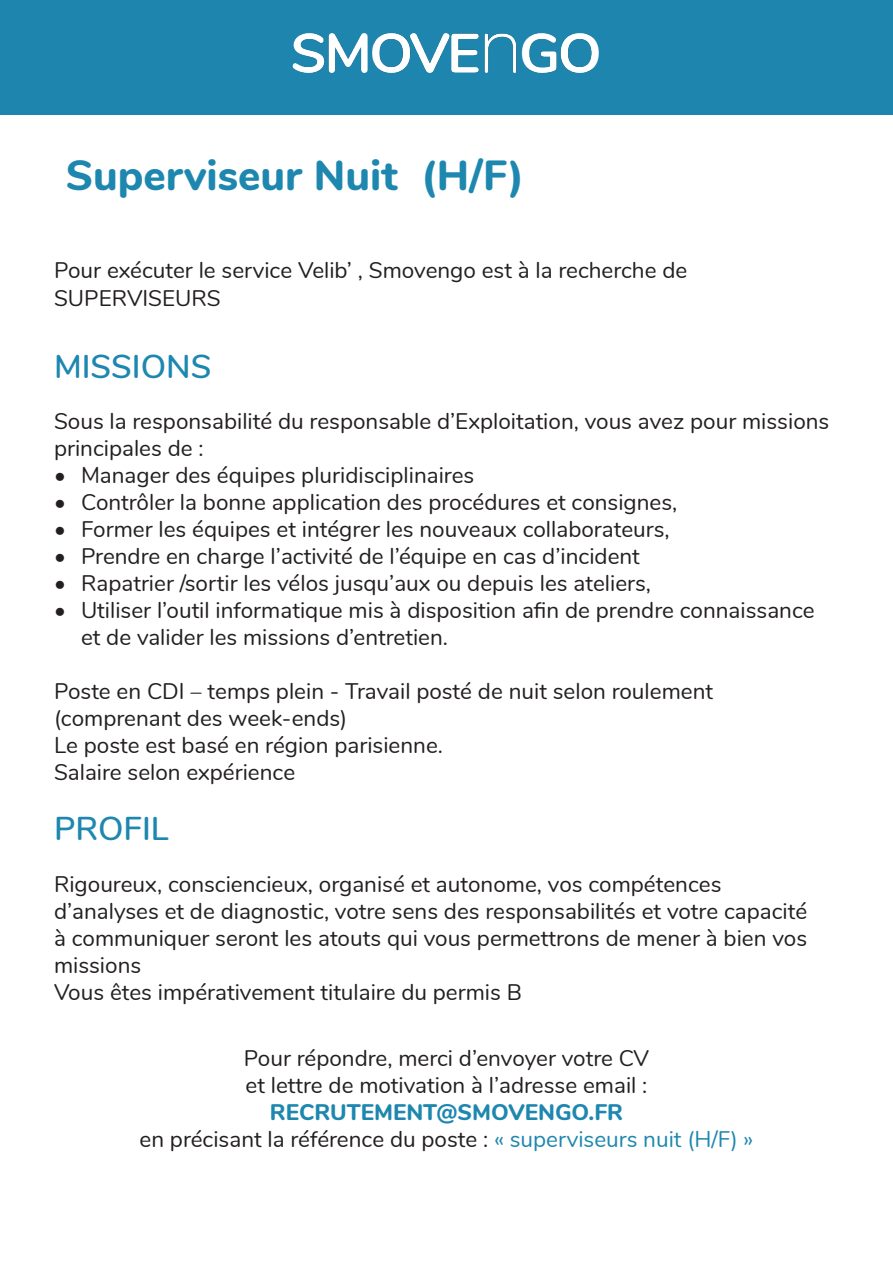
<style>
.page{position:relative;width:893px;height:1263px;background:#fff}
.page>*{position:absolute;margin:0;border:0;box-sizing:border-box;transform-origin:0 0}
.t1{font:800 42px "Nunito";color:#1e87af}
.t2{font:600 33px "Nunito";color:#1e87af}
.t3{font:22.5px/27px "Nunito";color:#231f20}
.t4{font:800 22.5px "Nunito";color:#1e87af}
.s1{color:#1e87af}
</style>
<div class="page">
<div style="left:0;top:0;width:893px;height:115px;background:#1e86ae"></div>
<img style="left:292px;top:33px;width:307px;height:40px">
<p class="t1" style="left:66px;top:144px;width:460px">Superviseur Nuit (H/F)</p>
<p class="t3" style="left:54px;top:256px;width:635px">Pour exécuter le service Velib’ , Smovengo est à la recherche de<br>SUPERVISEURS</p>
<p class="t2" style="left:54px;top:342px;width:159px">MISSIONS</p>
<p class="t3" style="left:54px;top:406px;width:777px">Sous la responsabilité du responsable d’Exploitation, vous avez pour missions principales de :</p>
<p class="t3" style="left:54px;top:460px;width:422px">• Manager des équipes pluridisciplinaires</p>
<p class="t3" style="left:54px;top:487px;width:625px">• Contrôler la bonne application des procédures et consignes,</p>
<p class="t3" style="left:54px;top:514px;width:617px">• Former les équipes et intégrer les nouveaux collaborateurs,</p>
<p class="t3" style="left:54px;top:541px;width:587px">• Prendre en charge l’activité de l’équipe en cas d’incident</p>
<p class="t3" style="left:54px;top:568px;width:598px">• Rapatrier /sortir les vélos jusqu’aux ou depuis les ateliers,</p>
<p class="t3" style="left:81px;top:595px;width:735px;text-indent:-27px">• Utiliser l’outil informatique mis à disposition afin de prendre connaissance et de valider les missions d’entretien.</p>
<p class="t3" style="left:54px;top:676px;width:661px">Poste en CDI – temps plein - Travail posté de nuit selon roulement (comprenant des week-ends)</p>
<p class="t3" style="left:54px;top:730px;width:390px">Le poste est basé en région parisienne.</p>
<p class="t3" style="left:54px;top:757px;width:243px">Salaire selon expérience</p>
<p class="t2" style="left:54px;top:804px;width:116px">PROFIL</p>
<p class="t3" style="left:54px;top:870px;width:755px">Rigoureux, consciencieux, organisé et autonome, vos compétences d’analyses et de diagnostic, votre sens des responsabilités et votre capacité à communiquer seront les atouts qui vous permettrons de mener à bien vos missions</p>
<p class="t3" style="left:54px;top:978px;width:469px">Vous êtes impérativement titulaire du permis B</p>
<p class="t3" style="left:244px;top:1044px;width:407px">Pour répondre, merci d’envoyer votre CV</p>
<p class="t3" style="left:246px;top:1071px;width:403px">et lettre de motivation à l’adresse email :</p>
<p class="t4" style="left:270px;top:1096px;width:355px">RECRUTEMENT@SMOVENGO.FR</p>
<p class="t3" style="left:139px;top:1125px;width:615px">en précisant la référence du poste : <span class="s1">« superviseurs nuit (H/F) »</span></p>
</div>
